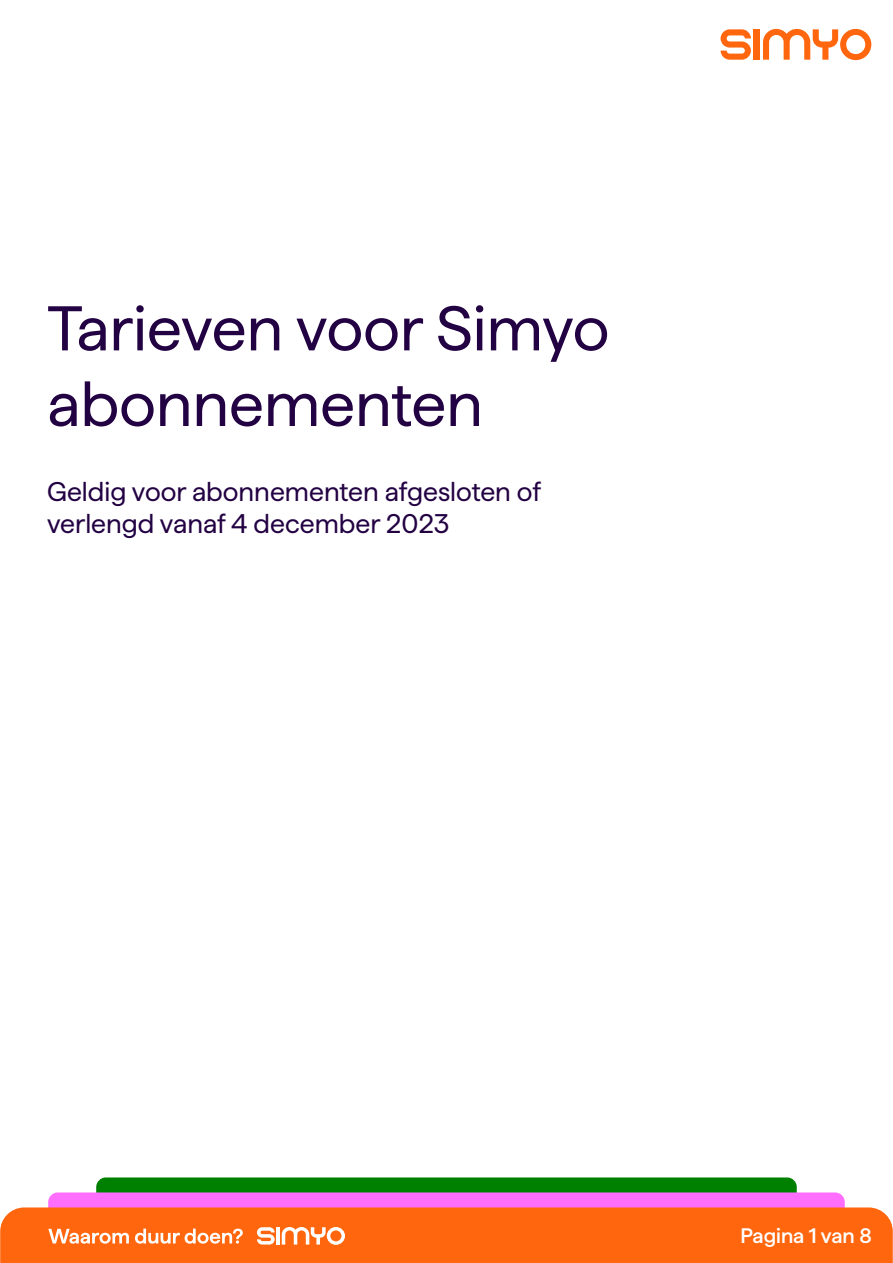
<style>
.page{position:relative;width:893px;height:1263px;background:#fff}
.page>*{position:absolute;margin:0;border:0;box-sizing:border-box;transform-origin:0 0}
.t1{font:63px/75.6px "Haffer";color:#230243}
.t2{font:27px/32.4px "Haffer";color:#230243}
.t3{font:500 21px "Haffer";color:#fff}
</style>
<div class="page">
<div style="left:0;top:1207px;width:893px;height:56px;background:#ff660d"></div>
<svg style="left:48px;top:1177px;width:797px;height:68px;background:#cd7750"></svg>
<svg style="left:763px;top:29px;width:108px;height:31px"></svg>
<div style="left:754px;top:29px;width:6px;height:31px;background:#ff660d"></div>
<svg style="left:721px;top:29px;width:30px;height:31px"></svg>
<h1 class="t1" style="left:47px;top:285px;width:564px">Tarieven voor Simyo abonnementen</h1>
<p class="t2" style="left:47px;top:473px;width:495px">Geldig voor abonnementen afgesloten of verlengd vanaf 4 december 2023</p>
<p class="t3" style="left:740px;top:1220px;width:133px">Pagina 1 van 8</p>
</div>
